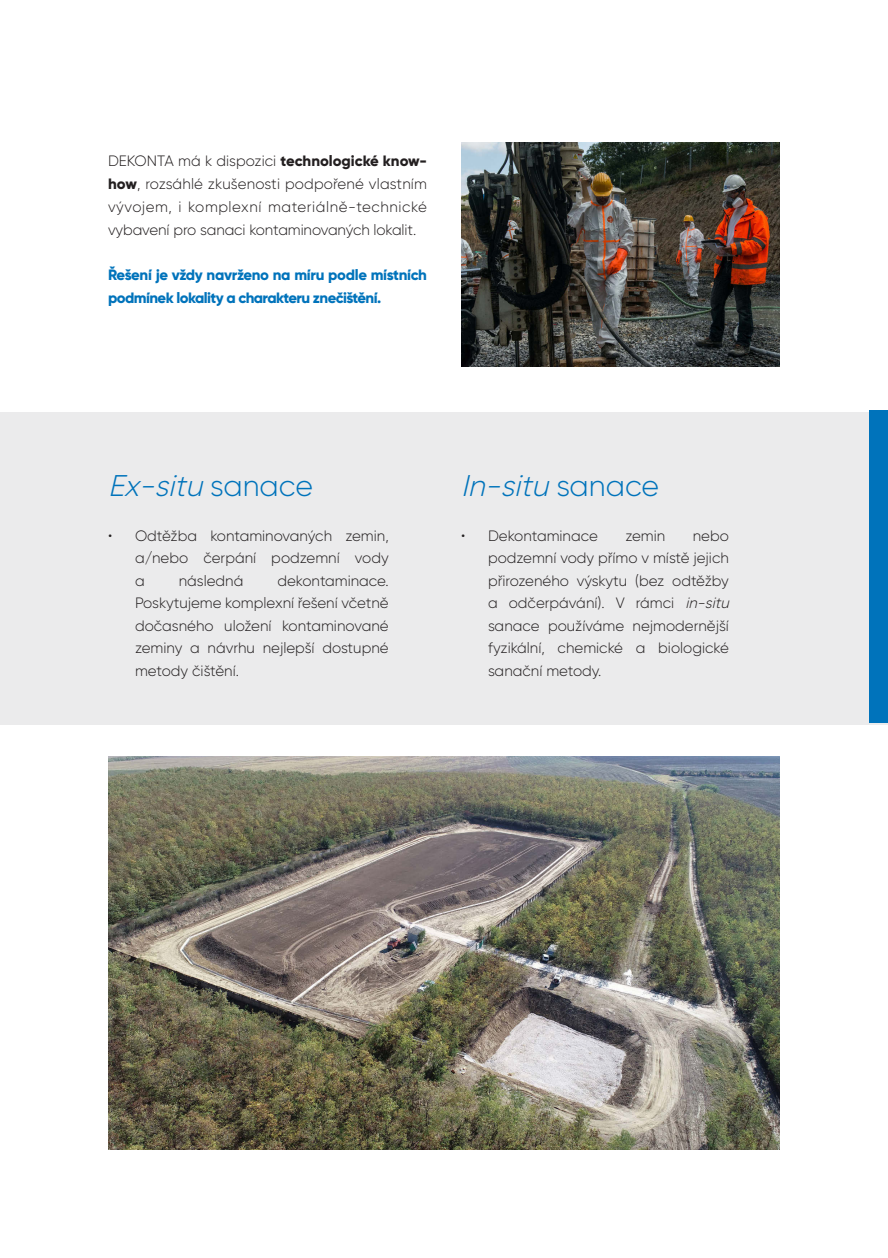
<style>
.page{position:relative;width:888px;height:1258px;background:#fff}
.page>*{position:absolute;margin:0;border:0;box-sizing:border-box;transform-origin:0 0}
.t1{font:italic 300 29.85px "Gilroy";color:#0073bb}
.t2{font:300 15px/22.5px "Gilroy";color:#231f20;text-align:justify}
.t3{font:800 15px/22.5px "Gilroy";letter-spacing:-.04em;color:#0073bb}
.s1{font-weight:800}
.s2{font-style:normal}
.s3{font-style:italic}
</style>
<div class="page">
<div style="left:0;top:412px;width:888px;height:313px;background:#ebebec"></div>
<img style="left:461px;top:142px;width:318px;height:224px">
<img style="left:108px;top:756px;width:672px;height:394px">
<div style="left:869px;top:410px;width:19px;height:312px;background:#0073bb"></div>
<p class="t2" style="left:108px;top:149px;width:320px;line-height:23px">DEKONTA má k dispozici <span class="s1">technologické know&shy;how</span>, rozsáhlé zkušenosti podpořené vlastním vývojem, i komplexní materiálně-technické vybavení pro sanaci kontaminovaných lokalit.</p>
<p class="t3" style="left:108px;top:264px;width:320px">Řešení je vždy navrženo na míru podle místních podmínek lokality a charakteru znečištění.</p>
<p class="t1" style="left:108px;top:467px;width:207px">Ex-situ <span class="s2">sa n a ce</span></p>
<p class="t2" style="left:135px;top:524px;width:255px;text-indent:-27px">• Odtěžba kontaminovaných zemin, a/nebo čerpání podzemní vody a</p>
<p class="t2" style="left:179px;top:569px;width:66px">následná</p>
<p class="t2" style="left:135px;top:569px;width:255px;text-indent:142px">dekontaminace.<br>Poskytujeme komplexní řešení včetně dočasného uložení kontaminované zeminy a návrhu nejlepší dostupné metody čištění.</p>
<p class="t1" style="left:461px;top:467px;width:200px">In-situ <span class="s2">sa n a ce</span></p>
<p class="t2" style="left:461px;top:524px;width:138px">• Dekontaminace</p>
<p class="t2" style="left:625px;top:524px;width:41px">zemin</p>
<p class="t2" style="left:488px;top:524px;width:247px;text-align:left;text-indent:205px">nebo podzemní vody přímo v místě jejich přirozeného výskytu (bez odtěžby a odčerpávání). V rámci <span class="s3">in-situ </span>sanace používáme nejmodernější fyzikální, chemické a biologické sanační metody.</p>
</div>
